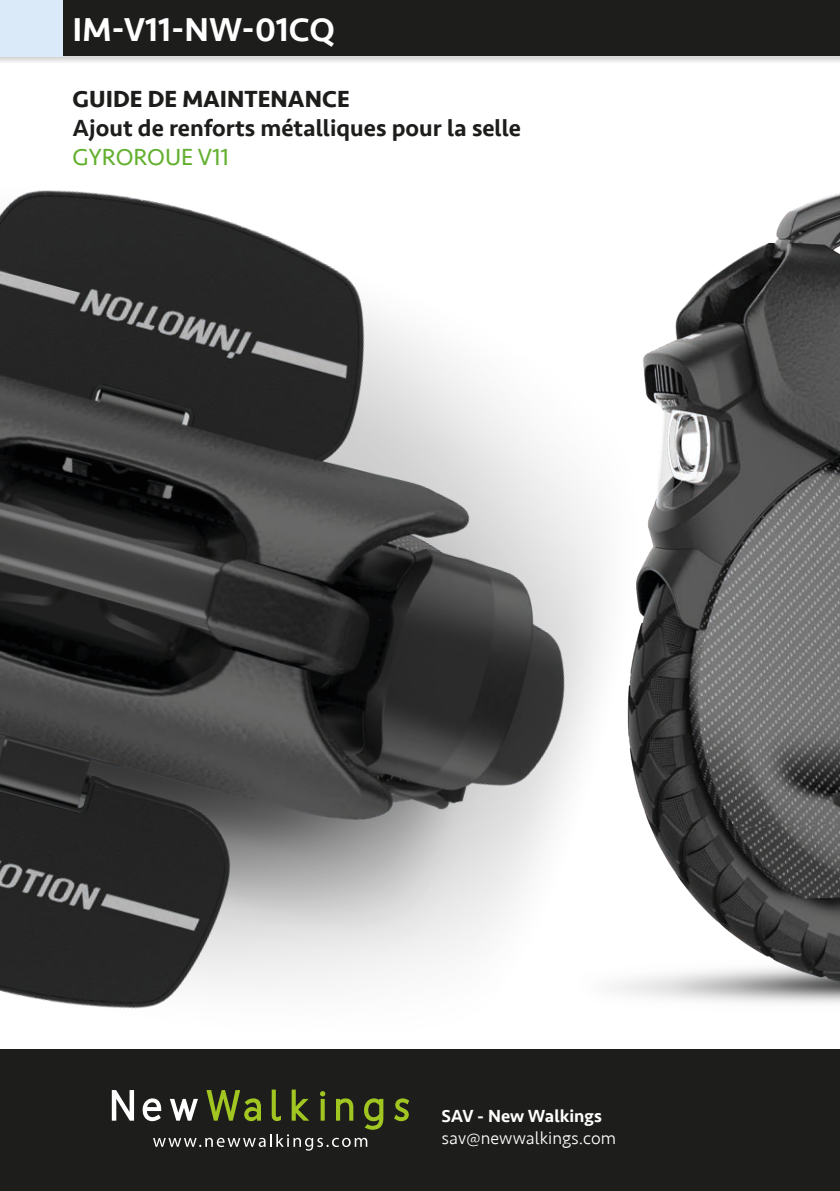
<style>
.page{position:relative;width:840px;height:1191px;background:#fff}
.page>*{position:absolute;margin:0;border:0;box-sizing:border-box;transform-origin:0 0}
.t1{font:500 34px "Seravek";color:#fff}
.t2{font:500 24px "Seravek";color:#1d1d1b}
.t3{font:700 24px "Seravek";color:#1d1d1b}
.t4{font:24px "Seravek";color:#63b02f}
.t5{font:300 18px "Seravek";color:#fff}
.t6{font:500 18px "Seravek";color:#fff}
</style>
<div class="page">
<div style="left:0;top:1049px;width:839px;height:142px;background:#1d1d1b"></div>
<div style="left:0;top:0;width:839px;height:57px;background:#1d1d1b"></div>
<svg style="left:0;top:57px;width:839px;height:5px"></svg>
<svg style="left:112px;top:1090px;width:22px;height:30px"></svg>
<svg style="left:394px;top:1098px;width:15px;height:23px"></svg>
<svg style="left:142px;top:1089px;width:241px;height:61px"></svg>
<img style="left:0;top:190px;width:491px;height:819px">
<img style="left:491px;top:194px;width:348px;height:809px">
<div style="left:0;top:0;width:62px;height:57px;background:#dbeaf8"></div>
<p class="t1" style="left:73px;top:9px;width:264px">IM-V11-NW-01CQ</p>
<p class="t3" style="left:73px;top:80px;width:278px">GUIDE DE MAINTENANCE</p>
<p class="t2" style="left:73px;top:113px;width:449px">Ajout de renforts métalliques pour la selle</p>
<p class="t4" style="left:73px;top:138px;width:158px">GYROROUE V11</p>
<p class="t6" style="left:441px;top:1105px;width:162px">SAV - New Walkings</p>
<p class="t5" style="left:441px;top:1127px;width:176px">sav@newwalkings.com</p>
</div>
